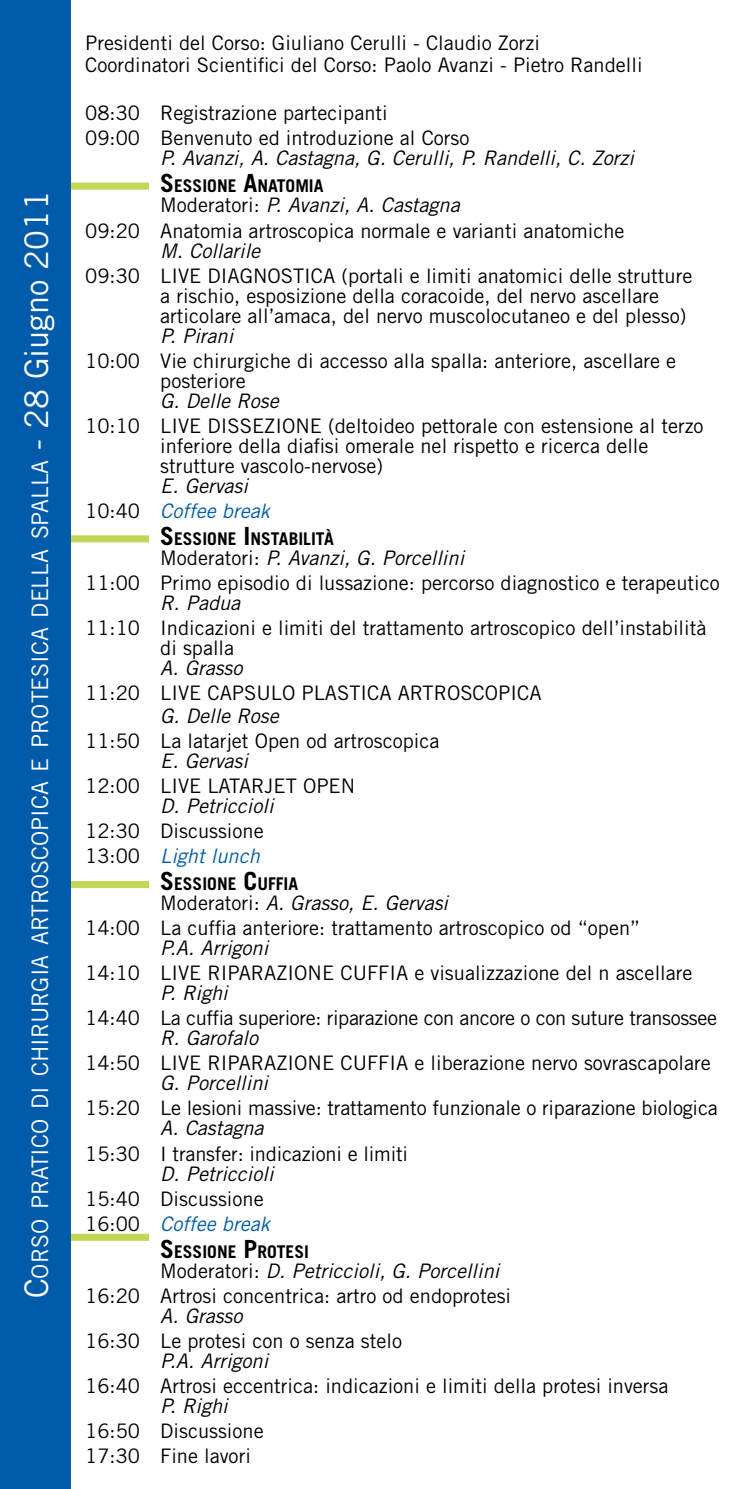
<style>
.page{position:relative;width:745px;height:1489px;background:#fff}
.page>*{position:absolute;margin:0;border:0;box-sizing:border-box;transform-origin:0 0}
.t1{font:22.75px "Trade Gothic LT Std";color:#fff}
.t2{font:20px/25px "Trade Gothic LT Std";color:#000}
.t3{font:italic 20px "Trade Gothic LT Std";color:#000}
.t4{font:20px "Trade Gothic LT Std";letter-spacing:-.02em;color:#000}
.t5{font:italic 20px/25px "Trade Gothic LT Std";color:#005baa}
.t6{font:700 17.5px "Trade Gothic LT Std";color:#000}
.s1{font-size:32.5px}
.s2{font-size:25px}
.s3{font-style:italic}
.s4{color:#000}
.s5{font-style:normal;color:#000}
.s6{font-style:italic;color:#005baa}
</style>
<div class="page">
<div style="left:0;top:0;width:71px;height:1488px;background:#005baa"></div>
<div style="left:71px;top:182px;width:78px;height:8px;background:#bfd857"></div>
<div style="left:71px;top:535px;width:78px;height:7px;background:#bfd857"></div>
<div style="left:71px;top:881px;width:78px;height:7px;background:#bfd857"></div>
<div style="left:71px;top:1233px;width:78px;height:7px;background:#bfd857"></div>
<p class="t1" style="left:26px;top:1298px;width:1109px;rotate:-90deg"><span class="s1">C</span>orso pratico di chirurgia artroscopica e protesica della spalla <span class="s1">- 28 Giugno 2011</span></p>
<p class="t2" style="left:85px;top:31px;width:558px;line-height:22.5px">Presidenti del Corso: Giuliano Cerulli - Claudio Zorzi<br>Coordinatori Scientifici del Corso: Paolo Avanzi - Pietro Randelli</p>
<p class="t2" style="left:85px;top:100px;width:385px">08:30 Registrazione partecipanti<br>09:00 Benvenuto ed introduzione al Corso</p>
<p class="t3" style="left:160px;top:146px;width:475px">P. Avanzi, A. Castagna, G. Cerulli, P. Randelli, C. Zorzi</p>
<p class="t6" style="left:160px;top:175px;width:164px"><span class="s2">S</span>ESSIONE <span class="s2">A</span>NATOMIA</p>
<p class="t2" style="left:85px;top:193px;width:540px;text-indent:75px">Moderatori: <span class="s3">P. Avanzi, A. Castagna<br></span>09:20 Anatomia artroscopica normale e varianti anatomiche</p>
<p class="t3" style="left:160px;top:238px;width:101px">M. Collarile</p>
<p class="t2" style="left:85px;top:263px;width:96px">09:30 Live</p>
<p class="t2" style="left:207px;top:263px;width:73px">Diagnostica</p>
<p class="t2" style="left:160px;top:265px;width:533px;line-height:20px;text-indent:181px">(portali e limiti anatomici delle strutture a rischio, esposizione della coracoide, del nervo ascellare articolare all’amaca, del nervo muscolocutaneo e del plesso)</p>
<p class="t3" style="left:160px;top:323px;width:74px">P. Pirani</p>
<p class="t2" style="left:160px;top:350px;width:517px;line-height:20px;text-indent:-75px">10:00 Vie chirurgiche di accesso alla spalla: anteriore, ascellare e posteriore</p>
<p class="t3" style="left:160px;top:388px;width:120px">G. Delle Rose</p>
<p class="t2" style="left:85px;top:413px;width:96px">10:10 Live</p>
<p class="t2" style="left:207px;top:413px;width:25px">Dissezio</p>
<p class="t2" style="left:160px;top:415px;width:544px;line-height:20px;text-indent:135px">ne (deltoideo pettorale con estensione al terzo inferiore della diafisi omerale nel rispetto e ricerca delle strutture vascolo-nervose)</p>
<p class="t5" style="left:85px;top:473px;width:186px;text-indent:75px"><span class="s4">E. Gervasi<br></span><span class="s5">10:40</span> Coffee break</p>
<p class="t6" style="left:160px;top:528px;width:175px"><span class="s2">S</span>ESSIONE <span class="s2">I</span> NSTABILITÀ</p>
<p class="t2" style="left:85px;top:545px;width:635px;text-indent:75px">Moderatori: <span class="s3">P. Avanzi, G. Porcellini<br></span>11:00 Primo episodio di lussazione: percorso diagnostico e terapeutico</p>
<p class="t3" style="left:160px;top:591px;width:81px">R. Padua</p>
<p class="t2" style="left:160px;top:618px;width:547px;line-height:20px;text-indent:-75px">11:10 Indicazioni e limiti del trattamento artroscopico dell’instabilità di spalla</p>
<p class="t3" style="left:160px;top:656px;width:84px">A. Grasso</p>
<p class="t2" style="left:85px;top:680px;width:96px">11:20 Live</p>
<p class="t2" style="left:207px;top:680px;width:118px">Capsulo Plastica</p>
<p class="t2" style="left:397px;top:680px;width:25px">Artroscopica</p>
<p class="t3" style="left:160px;top:703px;width:120px">G. Delle Rose</p>
<p class="t2" style="left:85px;top:728px;width:355px">11:50 La latarjet Open od artroscopica</p>
<p class="t3" style="left:160px;top:748px;width:89px">E. Gervasi</p>
<p class="t2" style="left:85px;top:773px;width:96px">12:00 Live</p>
<p class="t2" style="left:207px;top:773px;width:24px">Latar</p>
<p class="t2" style="left:264px;top:773px;width:92px">jet Open</p>
<p class="t3" style="left:160px;top:793px;width:115px">D. Petriccioli</p>
<p class="t2" style="left:85px;top:818px;width:180px">12:30 Discussione<br>13:00 <span class="s6">Light lunch</span></p>
<p class="t6" style="left:160px;top:873px;width:139px"><span class="s2">S</span>ESSIONE <span class="s2">C</span>UFFIA</p>
<p class="t2" style="left:85px;top:890px;width:556px;text-indent:75px">Moderatori: <span class="s3">A. Grasso, E. Gervasi<br></span>14:00 La cuffia anteriore: trattamento artroscopico od “open”</p>
<p class="t3" style="left:160px;top:936px;width:109px">P.A. Arrigoni</p>
<p class="t2" style="left:85px;top:960px;width:96px">14:10 Live</p>
<p class="t2" style="left:207px;top:960px;width:25px">Riparazio</p>
<p class="t2" style="left:307px;top:960px;width:71px">ne Cuffia</p>
<p class="t2" style="left:414px;top:960px;width:279px">e visualizzazione del n ascellare</p>
<p class="t3" style="left:160px;top:981px;width:69px">P. Righi</p>
<p class="t4" style="left:85px;top:1006px;width:633px">14:40 La cuffia superiore: riparazione con ancore o con suture transossee</p>
<p class="t3" style="left:160px;top:1026px;width:99px">R. Garofalo</p>
<p class="t2" style="left:85px;top:1050px;width:96px">14:50 Live</p>
<p class="t2" style="left:207px;top:1050px;width:25px">Riparazio</p>
<p class="t2" style="left:307px;top:1050px;width:71px">ne Cuffia</p>
<p class="t2" style="left:414px;top:1050px;width:298px">e liberazione nervo sovrascapolare</p>
<p class="t3" style="left:160px;top:1071px;width:109px">G. Porcellini</p>
<p class="t2" style="left:85px;top:1095px;width:633px">15:20 Le lesioni massive: trattamento funzionale o riparazione biologica</p>
<p class="t3" style="left:160px;top:1116px;width:105px">A. Castagna</p>
<p class="t2" style="left:85px;top:1140px;width:324px">15:30 I transfer: indicazioni e limiti</p>
<p class="t3" style="left:160px;top:1161px;width:115px">D. Petriccioli</p>
<p class="t2" style="left:85px;top:1185px;width:186px">15:40 Discussione<br>16:00 <span class="s6">Coffee break</span></p>
<p class="t6" style="left:160px;top:1240px;width:150px"><span class="s2">S</span>ESSIONE <span class="s2">P</span>ROTESI</p>
<p class="t2" style="left:85px;top:1258px;width:427px;text-indent:75px">Moderatori: <span class="s3">D. Petriccioli, G. Porcellini<br></span>16:20 Artrosi concentrica: artro od endoprotesi</p>
<p class="t3" style="left:160px;top:1303px;width:84px">A. Grasso</p>
<p class="t2" style="left:85px;top:1328px;width:318px">16:30 Le protesi con o senza stelo</p>
<p class="t3" style="left:160px;top:1348px;width:109px">P.A. Arrigoni</p>
<p class="t2" style="left:85px;top:1373px;width:584px">16:40 Artrosi eccentrica: indicazioni e limiti della protesi inversa</p>
<p class="t3" style="left:160px;top:1393px;width:69px">P. Righi</p>
<p class="t2" style="left:85px;top:1418px;width:180px">16:50 Discussione<br>17:30 Fine lavori</p>
</div>
